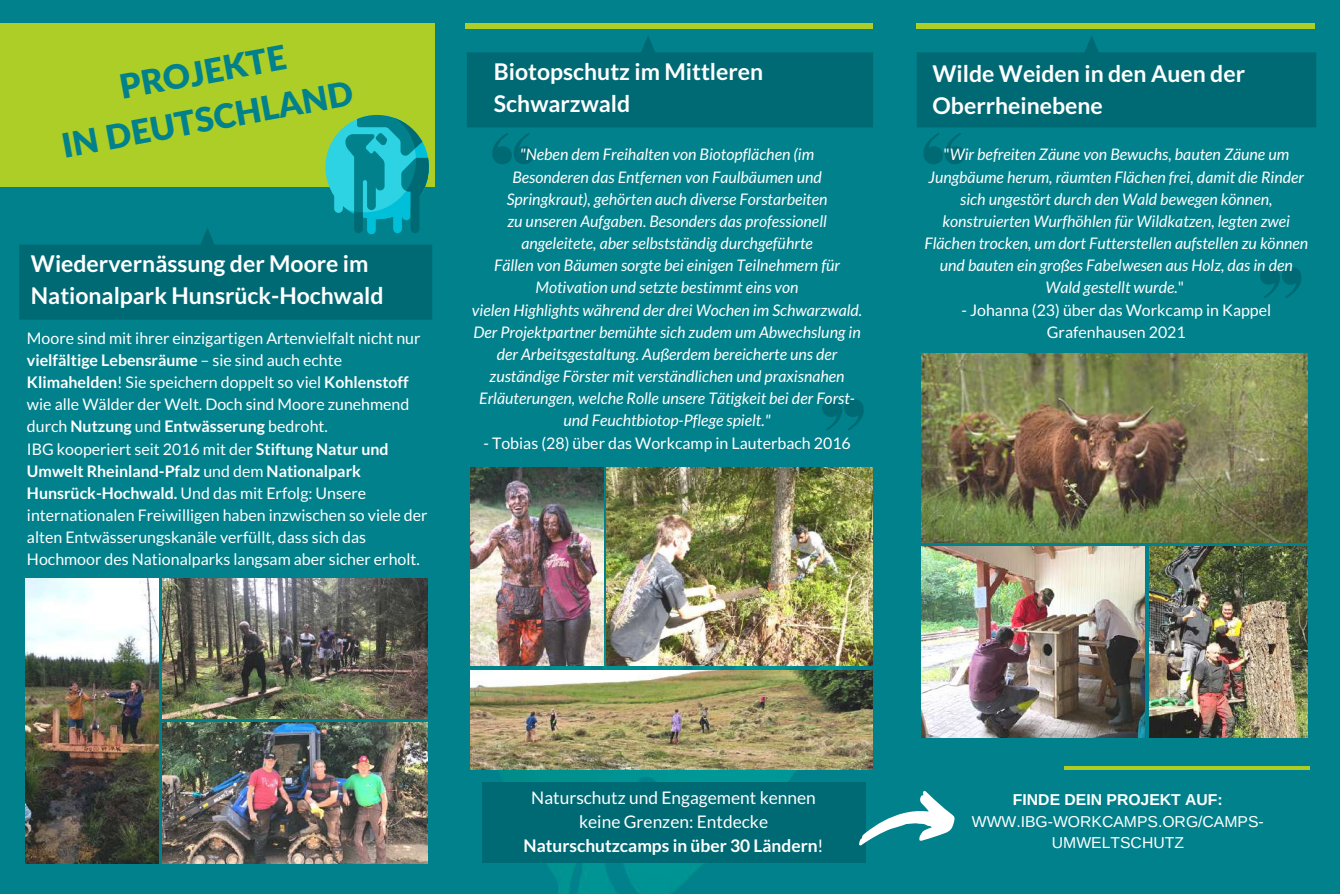
<style>
.page{position:relative;width:1340px;height:894px;background:#fff}
.page>*{position:absolute;margin:0;border:0;box-sizing:border-box;transform-origin:0 0}
.t1{font:900 33.6px/47px "Lato Latin";color:#00818c;text-align:center}
.t2{font:700 22.95px/32px "Lato";color:#fff}
.t3{font:17.4px/23.9px "Lato";color:#fff;text-align:center}
.t4{font:italic 15.9px/22.2px "Lato";color:#fff;text-align:center}
.t5{font:15.9px/22.2px "Lato";color:#fff}
.t6{font:15.75px/21.3px "Arimo";color:#fff;text-align:center}
.t7{font:700 15.75px "Arimo";color:#fff}
.s1{font-weight:700}
.s2{font-style:normal}
</style>
<div class="page">
<div style="left:447px;top:0;width:447px;height:893px;background:#00818c"></div>
<div style="left:891px;top:0;width:448px;height:893px;background:#00818c"></div>
<hr style="left:1064px;top:766px;width:245px;height:3px;background:#acce27">
<div style="left:0;top:0;width:453px;height:893px;background:#00818c"></div>
<div style="left:0;top:23px;width:434px;height:163px;background:#acce27"></div>
<img style="left:478px;top:562px;width:373px;height:331px">
<img style="left:26px;top:578px;width:133px;height:285px">
<img style="left:162px;top:578px;width:265px;height:140px">
<img style="left:162px;top:722px;width:265px;height:141px">
<svg style="left:917px;top:36px;width:399px;height:91px"></svg>
<img style="left:470px;top:467px;width:133px;height:198px">
<img style="left:606px;top:467px;width:266px;height:198px">
<img style="left:470px;top:670px;width:402px;height:99px">
<img style="left:922px;top:353px;width:385px;height:189px">
<img style="left:922px;top:547px;width:222px;height:190px">
<img style="left:1149px;top:547px;width:158px;height:190px">
<svg style="left:923px;top:133px;width:42px;height:31px"></svg>
<svg style="left:1260px;top:267px;width:41px;height:31px"></svg>
<div style="left:482px;top:781px;width:383px;height:81px;background:#006a74"></div>
<svg style="left:19px;top:115px;width:413px;height:204px"></svg>
<svg style="left:467px;top:36px;width:406px;height:91px"></svg>
<svg style="left:492px;top:133px;width:42px;height:31px"></svg>
<svg style="left:822px;top:399px;width:41px;height:31px"></svg>
<svg style="left:859px;top:787px;width:96px;height:63px"></svg>
<div style="left:465px;top:23px;width:408px;height:6px;background:#acce27"></div>
<div style="left:916px;top:23px;width:398px;height:6px;background:#acce27"></div>
<h1 class="t1" style="left:50px;top:77px;width:297px;rotate:-10deg">PROJEKTE<br>IN DEUTSCHLAND</h1>
<h2 class="t2" style="left:31px;top:247px;width:354px">Wiedervernässung der Moore im<br>Nationalpark Hunsrück-Hochwald</h2>
<p class="t5" style="left:27px;top:326px;width:395px">Moore sind mit ihrer einzigartigen Artenvielfalt nicht nur</p>
<p class="t5" style="left:27px;top:348px;width:402px"><span class="s1">vielfältige Lebensräume</span> – sie sind auch echte <span class="s1">Klimahelden</span>! Sie speichern doppelt so viel <span class="s1">Kohlenstoff </span>wie alle Wälder der Welt. Doch sind Moore zunehmend durch <span class="s1">Nutzung</span> und <span class="s1">Entwässerung</span> bedroht.<br>IBG kooperiert seit 2016 mit der <span class="s1">Stiftung Natur und Umwelt Rheinland-Pfalz</span> und dem <span class="s1">Nationalpark Hunsrück-Hochwald.</span> Und das mit Erfolg: Unsere internationalen Freiwilligen haben inzwischen so viele der alten Entwässerungskanäle verfüllt, dass sich das Hochmoor des Nationalparks langsam aber sicher erholt.</p>
<h2 class="t2" style="left:494px;top:55px;width:271px">Biotopschutz im Mittleren<br>Schwarzwald</h2>
<h2 class="t2" style="left:932px;top:57px;width:314px">Wilde Weiden in den Auen der<br>Oberrheinebene</h2>
<p class="t4" style="left:472px;top:143px;width:392px">"Neben dem Freihalten von Biotopflächen (im<br>Besonderen das Entfernen von Faulbäumen und Springkraut), gehörten auch diverse Forstarbeiten<br>zu unseren Aufgaben. Besonders das professionell angeleitete, aber selbstständig durchgeführte<br>Fällen von Bäumen sorgte bei einigen Teilnehmern für Motivation und setzte bestimmt eins von<br>vielen Highlights während der drei Wochen im Schwarzwald.<br>Der Projektpartner bemühte sich zudem um Abwechslung in der Arbeitsgestaltung. Außerdem bereicherte uns der zuständige Förster mit verständlichen und praxisnahen Erläuterungen, welche Rolle unsere Tätigkeit bei der Forst&shy;und Feuchtbiotop-Pflege spielt."</p>
<p class="t5" style="left:483px;top:431px;width:369px">- Tobias (28) über das Workcamp in Lauterbach 2016</p>
<p class="t4" style="left:924px;top:143px;width:385px"><span class="s2">"</span>Wir befreiten Zäune von Bewuchs, bauten Zäune um Jungbäume herum, räumten Flächen frei, damit die Rinder sich ungestört durch den Wald bewegen können, konstruierten Wurfhöhlen für Wildkatzen, legten zwei Flächen trocken, um dort Futterstellen aufstellen zu können und bauten ein großes Fabelwesen aus Holz, das in den Wald gestellt wurde.<span class="s2">"</span></p>
<p class="t5" style="left:961px;top:298px;width:311px">- Johanna (23) über das Workcamp in Kappel</p>
<p class="t5" style="left:1047px;top:320px;width:140px">Grafenhausen 2021</p>
<p class="t3" style="left:523px;top:785px;width:301px">Naturschutz und Engagement kennen keine Grenzen: Entdecke<br><span class="s1">Naturschutzcamps in über 30 Ländern</span>!</p>
<p class="t7" style="left:1013px;top:790px;width:211px">FINDE DEIN PROJEKT AUF:</p>
<p class="t6" style="left:972px;top:810px;width:293px">WWW.IBG-WORKCAMPS.ORG/CAMPS-<br>UMWELTSCHUTZ</p>
</div>
